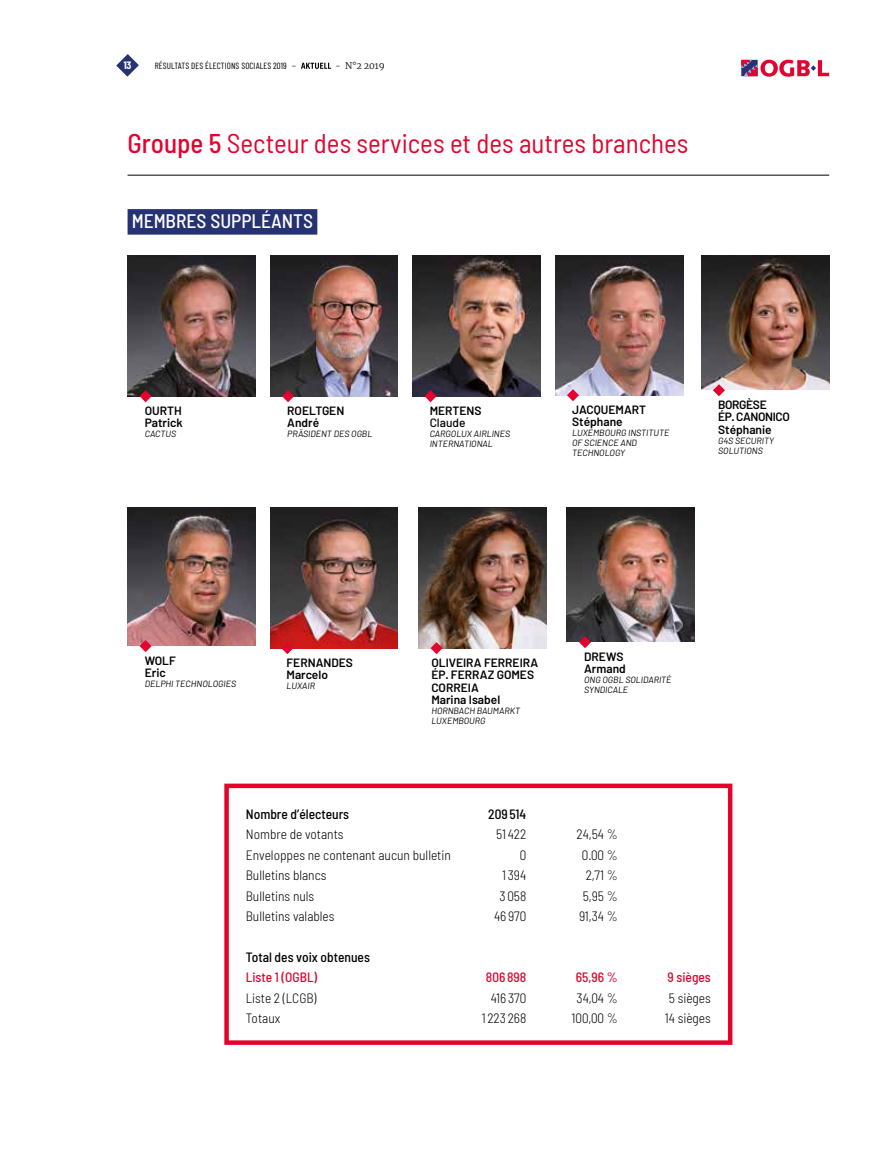
<style>
.page{position:relative;width:893px;height:1149px;background:#fff}
.page>*{position:absolute;margin:0;border:0;box-sizing:border-box;transform-origin:0 0}
.t1{font:semi-condensed 27px "Barlow";color:#e4032e}
.t2{font:500 semi-condensed 19.5px "Barlow";color:#fff}
.t3{font:300 semi-condensed 13.5px "Barlow";color:#000}
.t4{font:500 semi-condensed 13.5px "Barlow";color:#000}
.t5{font:500 semi-condensed 13.5px "Barlow";color:#e4032e}
.t6{font:600 12px/12.6px "Barlow";color:#000}
.t7{font:600 12px/12.6px "Barlow";letter-spacing:-.03em;color:#000}
.t8{font:500 12px "Barlow";color:#000}
.t9{font:700 10.5px "Barlow Condensed";color:#fff}
.t10{font:italic 9px/10.1px "Barlow";color:#000}
.t11{font:9px "Barlow Condensed";letter-spacing:.01em;color:#000}
.t12{font:300 9px "Merriweather";color:#000}
.s1{font-family:"Merriweather";font-weight:300}
.s2{font-weight:500}
</style>
<div class="page">
<hr style="left:128px;top:175px;width:701px;height:1px;background:#000">
<img style="left:412px;top:256px;width:128px;height:140px">
<svg style="left:424px;top:390px;width:12px;height:12px"></svg>
<img style="left:418px;top:507px;width:128px;height:141px">
<svg style="left:430px;top:642px;width:13px;height:12px"></svg>
<img style="left:128px;top:256px;width:127px;height:140px">
<svg style="left:140px;top:390px;width:12px;height:12px"></svg>
<img style="left:270px;top:256px;width:128px;height:140px">
<svg style="left:282px;top:390px;width:12px;height:12px"></svg>
<img style="left:128px;top:507px;width:127px;height:138px">
<svg style="left:140px;top:640px;width:12px;height:12px"></svg>
<img style="left:556px;top:256px;width:127px;height:139px">
<svg style="left:567px;top:389px;width:12px;height:12px"></svg>
<img style="left:702px;top:256px;width:127px;height:133px">
<svg style="left:713px;top:384px;width:12px;height:12px"></svg>
<img style="left:567px;top:507px;width:127px;height:134px">
<svg style="left:579px;top:636px;width:12px;height:12px"></svg>
<img style="left:270px;top:507px;width:128px;height:141px">
<svg style="left:281px;top:642px;width:12px;height:12px"></svg>
<div style="left:128px;top:209px;width:189px;height:25px;background:#263272"></div>
<div style="left:224px;top:783px;width:508px;height:261px;border:4px solid #e4032b"></div>
<svg style="left:116px;top:54px;width:23px;height:23px"></svg>
<svg style="left:741px;top:60px;width:88px;height:17px"></svg>
<svg style="left:301px;top:63px;width:30px;height:6px"></svg>
<p class="t9" style="left:124px;top:58px;width:9px">13</p>
<p class="t11" style="left:155px;top:60px;width:143px">RÉSULTATS DES ÉLECTIONS SOCIALES 2019 <span class="s1">-</span></p>
<p class="t12" style="left:335px;top:59px;width:51px">- N°2 2019</p>
<h1 class="t1" style="left:128px;top:126px;width:562px"><span class="s2">Groupe 5</span> Secteur des services et des autres branches</h1>
<h2 class="t2" style="left:132px;top:209px;width:183px">MEMBRES SUPPLÉANTS</h2>
<p class="t6" style="left:145px;top:404px;width:39px">OURTH<br>Patrick</p>
<p class="t10" style="left:145px;top:428px;width:33px">CACTUS</p>
<p class="t6" style="left:287px;top:404px;width:59px">ROELTGEN<br>André</p>
<p class="t10" style="left:287px;top:428px;width:87px">PRÄSIDENT DES OGBL</p>
<p class="t6" style="left:430px;top:404px;width:53px">MERTENS</p>
<p class="t8" style="left:430px;top:415px;width:37px">Claude</p>
<p class="t10" style="left:430px;top:428px;width:82px">CARGOLUX AIRLINES<br>INTERNATIONAL</p>
<p class="t6" style="left:572px;top:402px;width:76px">JACQUEMART<br>Stéphane</p>
<p class="t10" style="left:572px;top:427px;width:99px">LUXEMBOURG INSTITUTE<br>OF SCIENCE AND<br>TECHNOLOGY</p>
<p class="t7" style="left:718px;top:398px;width:73px">BORGÈSE<br>ÉP. CANONICO<br>Stéphanie</p>
<p class="t10" style="left:718px;top:435px;width:57px">G4S SECURITY<br>SOLUTIONS</p>
<p class="t6" style="left:145px;top:653px;width:33px">WOLF<br>Eric</p>
<p class="t10" style="left:145px;top:678px;width:93px">DELPHI TECHNOLOGIES</p>
<p class="t6" style="left:286px;top:655px;width:68px">FERNANDES<br>Marcelo</p>
<p class="t10" style="left:286px;top:680px;width:30px">LUXAIR</p>
<p class="t6" style="left:431px;top:655px;width:108px">OLIVEIRA FERREIRA<br>ÉP. FERRAZ GOMES<br>CORREIA<br>Marina Isabel</p>
<p class="t10" style="left:431px;top:705px;width:90px">HORNBACH BAUMARKT<br>LUXEMBOURG</p>
<p class="t6" style="left:584px;top:649px;width:43px">DREWS<br>Armand</p>
<p class="t10" style="left:584px;top:674px;width:89px">ONG OGBL SOLIDARITÉ<br>SYNDICALE</p>
<p class="t4" style="left:246px;top:805px;width:105px">Nombre d’électeurs</p>
<p class="t4" style="left:488px;top:805px;width:40px">209 514</p>
<p class="t3" style="left:246px;top:825px;width:99px">Nombre de votants</p>
<p class="t3" style="left:496px;top:825px;width:32px">51 422</p>
<p class="t3" style="left:576px;top:825px;width:43px">24,54 %</p>
<p class="t3" style="left:246px;top:846px;width:207px">Enveloppes ne contenant aucun bulletin</p>
<p class="t3" style="left:520px;top:846px;width:8px">0</p>
<p class="t3" style="left:582px;top:846px;width:38px">0.00 %</p>
<p class="t3" style="left:246px;top:866px;width:82px">Bulletins blancs</p>
<p class="t3" style="left:502px;top:866px;width:26px">1 394</p>
<p class="t3" style="left:586px;top:866px;width:34px">2,71 %</p>
<p class="t3" style="left:246px;top:887px;width:70px">Bulletins nuls</p>
<p class="t3" style="left:499px;top:887px;width:28px">3 058</p>
<p class="t3" style="left:583px;top:887px;width:37px">5,95 %</p>
<p class="t3" style="left:246px;top:907px;width:90px">Bulletins valables</p>
<p class="t3" style="left:494px;top:907px;width:34px">46 970</p>
<p class="t3" style="left:579px;top:907px;width:40px">91,34 %</p>
<p class="t4" style="left:246px;top:948px;width:126px">Total des voix obtenues</p>
<p class="t5" style="left:246px;top:968px;width:73px">Liste 1 (OGBL)</p>
<p class="t5" style="left:486px;top:968px;width:42px">806 898</p>
<p class="t5" style="left:576px;top:968px;width:44px">65,96 %</p>
<p class="t5" style="left:667px;top:968px;width:45px">9 sièges</p>
<p class="t3" style="left:246px;top:989px;width:72px">Liste 2 (LCGB)</p>
<p class="t3" style="left:491px;top:989px;width:37px">416 370</p>
<p class="t3" style="left:576px;top:989px;width:43px">34,04 %</p>
<p class="t3" style="left:669px;top:989px;width:44px">5 sièges</p>
<p class="t3" style="left:246px;top:1009px;width:36px">Totaux</p>
<p class="t3" style="left:482px;top:1009px;width:46px">1 223 268</p>
<p class="t3" style="left:572px;top:1009px;width:48px">100,00 %</p>
<p class="t3" style="left:665px;top:1009px;width:48px">14 sièges</p>
</div>
